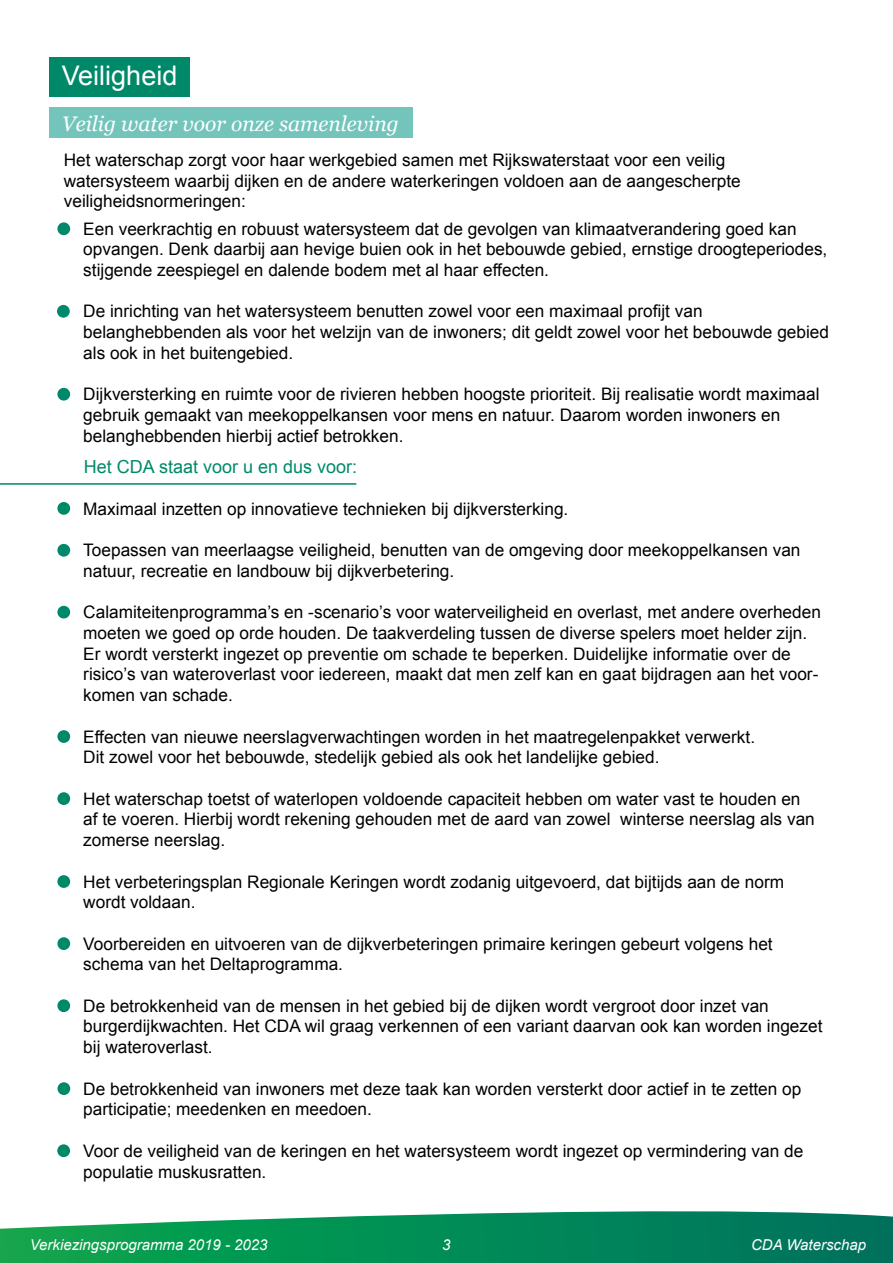
<style>
.page{position:relative;width:893px;height:1263px;background:#fff}
.page>*{position:absolute;margin:0;border:0;box-sizing:border-box;transform-origin:0 0}
.t1{font:27px "Arial";color:#fff}
.t2{font:italic 21px "Georgia";color:#fff}
.t3{font:18px "Arial";color:#008969}
.t4{font:17.25px/20.7px "Arial";color:#000}
.t5{font:italic 15px "Arial";color:#fff}
</style>
<div class="page">
<svg style="left:0;top:1211px;width:893px;height:52px;background:#1d9768"></svg>
<div style="left:49px;top:58px;width:140px;height:39px;background:#008969"></div>
<div style="left:49px;top:107px;width:364px;height:31px;background:#73c5bc"></div>
<div style="left:57px;top:388px;width:13px;height:13px;background:#008969;border-radius:50%"></div>
<div style="left:57px;top:502px;width:13px;height:13px;background:#008969;border-radius:50%"></div>
<div style="left:57px;top:544px;width:13px;height:13px;background:#008969;border-radius:50%"></div>
<div style="left:57px;top:606px;width:13px;height:12px;background:#008969;border-radius:50%"></div>
<div style="left:57px;top:730px;width:13px;height:13px;background:#008969;border-radius:50%"></div>
<div style="left:57px;top:792px;width:13px;height:13px;background:#008969;border-radius:50%"></div>
<div style="left:57px;top:875px;width:13px;height:13px;background:#008969;border-radius:50%"></div>
<div style="left:57px;top:937px;width:13px;height:13px;background:#008969;border-radius:50%"></div>
<div style="left:57px;top:999px;width:13px;height:13px;background:#008969;border-radius:50%"></div>
<div style="left:57px;top:1082px;width:13px;height:13px;background:#008969;border-radius:50%"></div>
<div style="left:57px;top:1144px;width:13px;height:13px;background:#008969;border-radius:50%"></div>
<div style="left:57px;top:222px;width:13px;height:13px;background:#008969;border-radius:50%"></div>
<div style="left:57px;top:305px;width:13px;height:13px;background:#008969;border-radius:50%"></div>
<hr style="left:0;top:483px;width:356px;height:2px;background:#008969">
<h1 class="t1" style="left:62px;top:58px;width:117px">Veiligheid</h1>
<p class="t2" style="left:62px;top:108px;width:338px">Veilig water voor onze samenleving</p>
<p class="t4" style="left:64px;top:150px;width:678px">Het waterschap zorgt voor haar werkgebied samen met Rijkswaterstaat voor een veilig watersysteem waarbij dijken en de andere waterkeringen voldoen aan de aangescherpte veiligheidsnormeringen:</p>
<p class="t4" style="left:83px;top:218px;width:746px">Een veerkrachtig en robuust watersysteem dat de gevolgen van klimaatverandering goed kan opvangen. Denk daarbij aan hevige buien ook in het bebouwde gebied, ernstige droogteperiodes, stijgende zeespiegel en dalende bodem met al haar effecten.</p>
<p class="t4" style="left:83px;top:301px;width:747px">De inrichting van het watersysteem benutten zowel voor een maximaal profijt van belanghebbenden als voor het welzijn van de inwoners; dit geldt zowel voor het bebouwde gebied als ook in het buitengebied.</p>
<p class="t4" style="left:83px;top:384px;width:738px">Dijkversterking en ruimte voor de rivieren hebben hoogste prioriteit. Bij realisatie wordt maximaal gebruik gemaakt van meekoppelkansen voor mens en natuur. Daarom worden inwoners en belanghebbenden hierbij actief betrokken.</p>
<p class="t3" style="left:84px;top:455px;width:275px">Het CDA staat voor u en dus voor:</p>
<p class="t4" style="left:83px;top:499px;width:487px">Maximaal inzetten op innovatieve technieken bij dijkversterking.</p>
<p class="t4" style="left:83px;top:540px;width:719px">Toepassen van meerlaagse veiligheid, benutten van de omgeving door meekoppelkansen van natuur, recreatie en landbouw bij dijkverbetering.</p>
<p class="t4" style="left:83px;top:602px;width:739px">Calamiteitenprogramma’s en -scenario’s voor waterveiligheid en overlast, met andere overheden moeten we goed op orde houden. De taakverdeling tussen de diverse spelers moet helder zijn.<br>Er wordt versterkt ingezet op preventie om schade te beperken. Duidelijke informatie over de risico’s van wateroverlast voor iedereen, maakt dat men zelf kan en gaat bijdragen aan het voor&shy;komen van schade.</p>
<p class="t4" style="left:83px;top:726px;width:673px">Effecten van nieuwe neerslagverwachtingen worden in het maatregelenpakket verwerkt.<br>Dit zowel voor het bebouwde, stedelijk gebied als ook het landelijke gebied.</p>
<p class="t4" style="left:83px;top:788px;width:733px">Het waterschap toetst of waterlopen voldoende capaciteit hebben om water vast te houden en af te voeren. Hierbij wordt rekening gehouden met de aard van zowel winterse neerslag als van zomerse neerslag.</p>
<p class="t4" style="left:83px;top:871px;width:702px">Het verbeteringsplan Regionale Keringen wordt zodanig uitgevoerd, dat bijtijds aan de norm wordt voldaan.</p>
<p class="t4" style="left:83px;top:933px;width:691px">Voorbereiden en uitvoeren van de dijkverbeteringen primaire keringen gebeurt volgens het schema van het Deltaprogramma.</p>
<p class="t4" style="left:83px;top:995px;width:741px">De betrokkenheid van de mensen in het gebied bij de dijken wordt vergroot door inzet van burgerdijkwachten. Het CDA wil graag verkennen of een variant daarvan ook kan worden ingezet bij wateroverlast.</p>
<p class="t4" style="left:83px;top:1078px;width:720px">De betrokkenheid van inwoners met deze taak kan worden versterkt door actief in te zetten op participatie; meedenken en meedoen.</p>
<p class="t4" style="left:83px;top:1140px;width:722px;line-height:21.6px">Voor de veiligheid van de keringen en het watersysteem wordt ingezet op vermindering van de populatie muskusratten.</p>
<p class="t5" style="left:30px;top:1235px;width:239px">Verkiezingsprogramma 2019 - 2023</p>
<p class="t5" style="left:442px;top:1235px;width:10px">3</p>
<p class="t5" style="left:751px;top:1235px;width:117px">CDA Waterschap</p>
</div>
